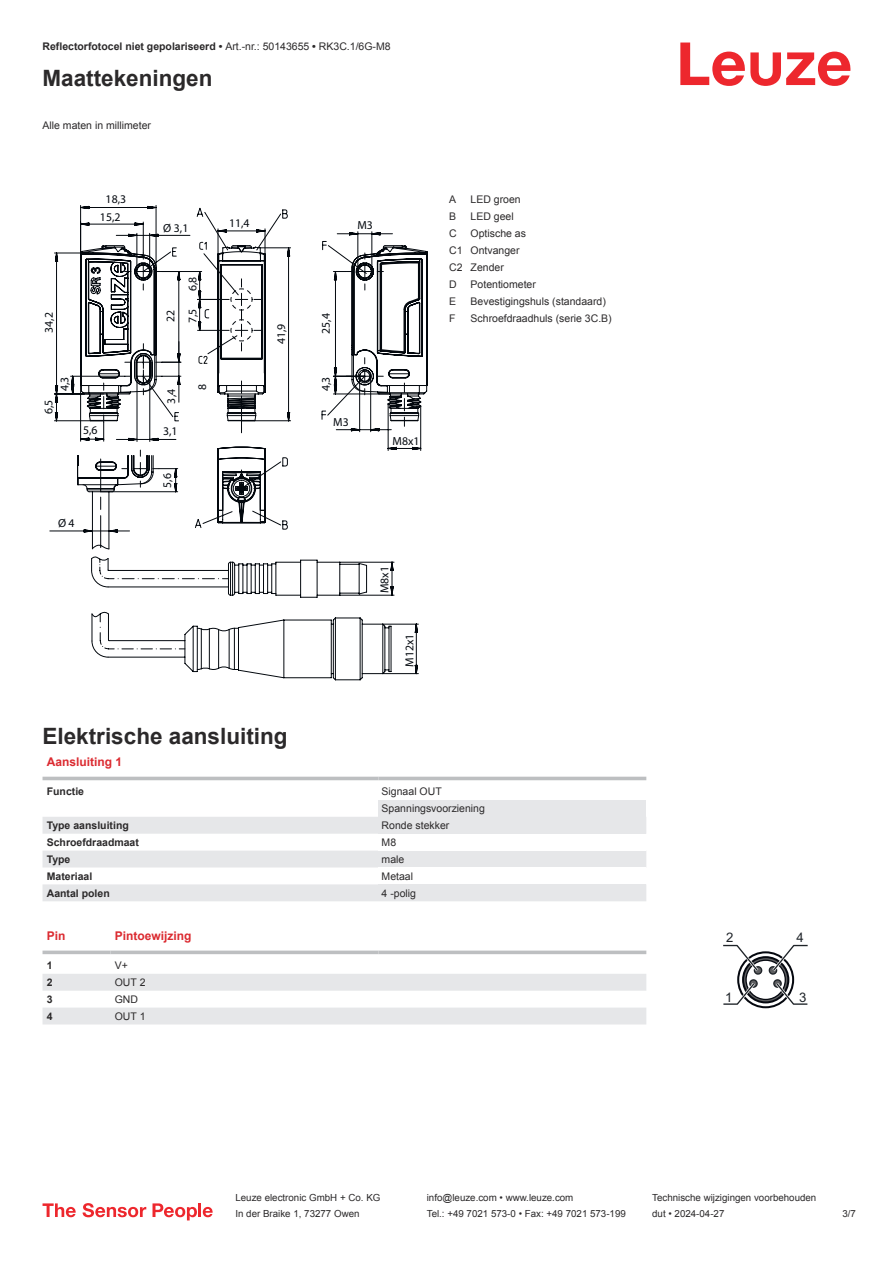
<style>
.page{position:relative;width:893px;height:1263px;background:#fff}
.page>*{position:absolute;margin:0;border:0;box-sizing:border-box;transform-origin:0 0}
.t1{font:700 22.5px "Arial";color:#2b292a}
.t2{font:13.2px "Arial";color:#1e2328}
.t3{font:700 12px "Arial";color:#db2a30}
.t4{font:11.7px/18px "Myriad Pro";color:#03080e;text-align:center}
.t5{font:10.5px/17px "Arial";color:#2b292a}
.t6{font:700 10.5px "Arial";color:#2b292a}
.t7{font:9.75px "Arial";color:#2b292a}
.s1{font-weight:400}
</style>
<div class="page">
<svg style="left:680px;top:43px;width:170px;height:43px"></svg>
<svg style="left:43px;top:776px;width:603px;height:5px"></svg>
<svg style="left:43px;top:817px;width:335px;height:84px;fill:#e6e7e9"></svg>
<hr style="left:43px;top:777px;width:335px;height:3px;background:#bdbfc1">
<hr style="left:378px;top:777px;width:268px;height:3px;background:#bdbfc1">
<div style="left:378px;top:800px;width:268px;height:17px;background:#e6e7e9"></div>
<div style="left:378px;top:817px;width:268px;height:17px;background:#e6e7e9"></div>
<div style="left:378px;top:850px;width:268px;height:17px;background:#e6e7e9"></div>
<div style="left:378px;top:884px;width:268px;height:17px;background:#e6e7e9"></div>
<svg style="left:43px;top:954px;width:603px;height:1px"></svg>
<svg style="left:43px;top:974px;width:603px;height:50px"></svg>
<svg style="left:43px;top:950px;width:68px;height:4px"></svg>
<svg style="left:111px;top:950px;width:267px;height:4px"></svg>
<svg style="left:378px;top:950px;width:268px;height:4px"></svg>
<svg style="left:723px;top:944px;width:85px;height:64px"></svg>
<svg style="left:43px;top:1203px;width:33px;height:14px"></svg>
<svg style="left:83px;top:1203px;width:63px;height:14px"></svg>
<svg style="left:153px;top:1203px;width:44px;height:17px"></svg>
<hr style="left:198px;top:1203px;width:3px;height:14px;background:#ed272d">
<svg style="left:203px;top:1207px;width:10px;height:10px"></svg>
<svg style="left:80px;top:205px;width:348px;height:475px"></svg>
<svg style="left:49px;top:231px;width:373px;height:302px"></svg>
<svg style="left:266px;top:229px;width:125px;height:23px"></svg>
<svg style="left:70px;top:252px;width:335px;height:398px"></svg>
<svg style="left:54px;top:228px;width:212px;height:194px"></svg>
<p class="t6" style="left:43px;top:43px;width:350px">Reflectorfotocel niet gepolariseerd • <span class="s1">Art.-nr.: 50143655</span> • <span class="s1">RK3C.1/6G-M8</span></p>
<h1 class="t1" style="left:43px;top:70px;width:172px">Maattekeningen</h1>
<p class="t5" style="left:43px;top:117px;width:110px">Alle maten in millimeter</p>
<p class="t4" style="left:40px;top:333px;width:22px;rotate:-90deg">34,2</p>
<p class="t4" style="left:100px;top:191px;width:28px">18,3<br>15,2</p>
<p class="t4" style="left:163px;top:220px;width:27px">Ø 3,1</p>
<p class="t4" style="left:184px;top:291px;width:16px;rotate:-90deg">6,8</p>
<p class="t4" style="left:160px;top:323px;width:16px;line-height:21.8px;text-align:left;rotate:-90deg">22<br>7,5</p>
<p class="t4" style="left:229px;top:215px;width:22px">11,4</p>
<p class="t4" style="left:357px;top:217px;width:17px">M3</p>
<p class="t4" style="left:273px;top:344px;width:22px;rotate:-90deg">41,9</p>
<p class="t4" style="left:317px;top:334px;width:22px;rotate:-90deg">25,4</p>
<p class="t4" style="left:56px;top:391px;width:16px;rotate:-90deg">4,3</p>
<p class="t4" style="left:317px;top:391px;width:16px;rotate:-90deg">4,3</p>
<p class="t4" style="left:163px;top:403px;width:16px;rotate:-90deg">3,4</p>
<p class="t4" style="left:194px;top:390px;width:8px;rotate:-90deg">8</p>
<p class="t4" style="left:40px;top:414px;width:16px;rotate:-90deg">6,5</p>
<p class="t4" style="left:83px;top:422px;width:16px">5,6</p>
<p class="t4" style="left:163px;top:423px;width:16px">3,1</p>
<p class="t4" style="left:58px;top:514px;width:18px">Ø 4</p>
<p class="t4" style="left:159px;top:488px;width:16px;rotate:-90deg">5,6</p>
<p class="t4" style="left:333px;top:414px;width:17px">M3</p>
<p class="t4" style="left:393px;top:432px;width:28px">M8x1</p>
<p class="t4" style="left:376px;top:593px;width:28px;rotate:-90deg">M8x1</p>
<p class="t4" style="left:401px;top:667px;width:34px;rotate:-90deg">M12x1</p>
<p class="t5" style="left:449px;top:192px;width:9px">A</p>
<p class="t5" style="left:471px;top:192px;width:52px">LED groen</p>
<p class="t5" style="left:449px;top:209px;width:9px">B</p>
<p class="t5" style="left:471px;top:209px;width:45px">LED geel</p>
<p class="t5" style="left:449px;top:226px;width:9px">C</p>
<p class="t5" style="left:449px;top:226px;width:78px;text-indent:21px">Optische as<br>C1 Ontvanger<br>C2 Zender<br>D</p>
<p class="t5" style="left:471px;top:277px;width:67px">Potentiometer</p>
<p class="t5" style="left:449px;top:294px;width:9px">E</p>
<p class="t5" style="left:471px;top:294px;width:137px">Bevestigingshuls (standaard)</p>
<p class="t5" style="left:449px;top:311px;width:8px">F</p>
<p class="t5" style="left:471px;top:311px;width:143px">Schroefdraadhuls (serie 3C.B)</p>
<h1 class="t1" style="left:43px;top:727px;width:247px">Elektrische aansluiting</h1>
<p class="t3" style="left:47px;top:757px;width:77px">Aansluiting 1</p>
<p class="t6" style="left:47px;top:787px;width:39px">Functie</p>
<p class="t5" style="left:382px;top:784px;width:105px">Signaal OUT<br>Spanningsvoorziening</p>
<p class="t6" style="left:47px;top:821px;width:84px">Type aansluiting</p>
<p class="t5" style="left:382px;top:818px;width:69px">Ronde stekker</p>
<p class="t6" style="left:47px;top:838px;width:94px">Schroefdraadmaat</p>
<p class="t5" style="left:382px;top:835px;width:16px">M8</p>
<p class="t6" style="left:47px;top:855px;width:25px">Type</p>
<p class="t5" style="left:382px;top:851px;width:24px">male</p>
<p class="t6" style="left:47px;top:872px;width:47px">Materiaal</p>
<p class="t5" style="left:382px;top:868px;width:33px">Metaal</p>
<p class="t6" style="left:47px;top:889px;width:65px">Aantal polen</p>
<p class="t5" style="left:382px;top:885px;width:36px">4 -polig</p>
<p class="t3" style="left:47px;top:931px;width:20px">Pin</p>
<p class="t3" style="left:115px;top:931px;width:78px">Pintoewijzing</p>
<p class="t6" style="left:47px;top:961px;width:7px">1</p>
<p class="t5" style="left:115px;top:958px;width:15px">V+</p>
<p class="t6" style="left:47px;top:978px;width:7px">2</p>
<p class="t5" style="left:115px;top:975px;width:32px">OUT 2</p>
<p class="t6" style="left:47px;top:995px;width:7px">3</p>
<p class="t5" style="left:115px;top:992px;width:25px">GND</p>
<p class="t6" style="left:47px;top:1012px;width:7px">4</p>
<p class="t5" style="left:115px;top:1008px;width:32px">OUT 1</p>
<p class="t2" style="left:726px;top:933px;width:9px">2</p>
<p class="t2" style="left:796px;top:933px;width:9px">4</p>
<p class="t2" style="left:725px;top:992px;width:9px">1</p>
<p class="t2" style="left:799px;top:992px;width:9px">3</p>
<p class="t7" style="left:235px;top:1194px;width:146px">Leuze electronic GmbH + Co. KG</p>
<p class="t7" style="left:427px;top:1194px;width:148px">info@leuze.com • www.leuze.com</p>
<p class="t7" style="left:652px;top:1194px;width:166px">Technische wijzigingen voorbehouden</p>
<p class="t7" style="left:235px;top:1210px;width:126px">In der Braike 1, 73277 Owen</p>
<p class="t7" style="left:427px;top:1210px;width:201px">Tel.: +49 7021 573-0 • Fax: +49 7021 573-199</p>
<p class="t7" style="left:652px;top:1210px;width:74px">dut • 2024-04-27</p>
<p class="t7" style="left:842px;top:1210px;width:15px">3 /7</p>
</div>
